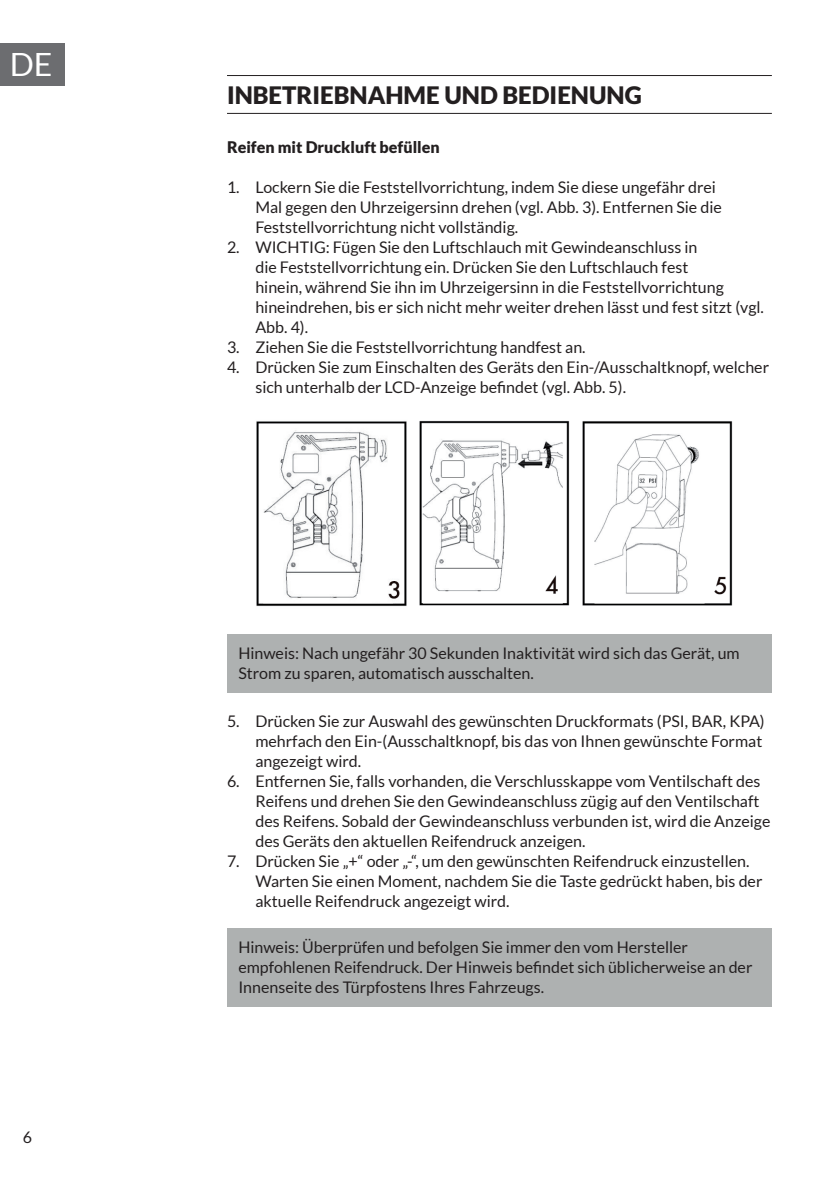
<style>
.page{position:relative;width:840px;height:1191px;background:#fff}
.page>*{position:absolute;margin:0;border:0;box-sizing:border-box;transform-origin:0 0}
.t1{font:32px "Lato";color:#fff}
.t2{font:900 24px "Lato";color:#231f20}
.t3{font:16px/20px "Lato";color:#231f20}
.t4{font:900 16px "Lato";color:#231f20}
</style>
<div class="page">
<div style="left:0;top:43px;width:65px;height:42px;background:#6c6d70"></div>
<hr style="left:227px;top:75px;width:544px;height:1px;background:#231f20">
<hr style="left:227px;top:113px;width:544px;height:1px;background:#231f20">
<div style="left:227px;top:634px;width:544px;height:59px;background:#aeb1b1"></div>
<div style="left:227px;top:928px;width:544px;height:79px;background:#aeb1b1"></div>
<img style="left:256px;top:421px;width:151px;height:186px">
<img style="left:419px;top:421px;width:151px;height:185px">
<img style="left:582px;top:421px;width:151px;height:185px">
<h1 class="t1" style="left:10px;top:47px;width:44px">DE</h1>
<p class="t3" style="left:23px;top:1127px;width:11px">6</p>
<h2 class="t2" style="left:227px;top:82px;width:416px">INBETRIEBNAHME UND BEDIENUNG</h2>
<p class="t4" style="left:227px;top:137px;width:214px">Reifen mit Druckluft befüllen</p>
<p class="t3" style="left:255px;top:177px;width:467px;text-indent:-28px">1. Lockern Sie die Feststellvorrichtung, indem Sie diese ungefähr drei<br>Mal gegen den Uhrzeigersinn drehen (vgl. Abb. 3). Entfernen Sie die<br>Feststellvorrichtung nicht vollständig.</p>
<p class="t3" style="left:255px;top:237px;width:510px;text-indent:-28px">2. WICHTIG: Fügen Sie den Luftschlauch mit Gewindeanschluss in<br>die Feststellvorrichtung ein. Drücken Sie den Luftschlauch fest<br>hinein, während Sie ihn im Uhrzeigersinn in die Feststellvorrichtung hineindrehen, bis er sich nicht mehr weiter drehen lässt und fest sitzt (vgl.<br>Abb. 4).</p>
<p class="t3" style="left:227px;top:337px;width:360px">3. Ziehen Sie die Feststellvorrichtung handfest an.</p>
<p class="t3" style="left:255px;top:357px;width:515px;text-indent:-28px">4. Drücken Sie zum Einschalten des Geräts den Ein-/Ausschaltknopf, welcher sich unterhalb der LCD-Anzeige befindet (vgl. Abb. 5).</p>
<p class="t3" style="left:238px;top:642px;width:502px">Hinweis: Nach ungefähr 30 Sekunden Inaktivität wird sich das Gerät, um<br>Strom zu sparen, automatisch ausschalten.</p>
<p class="t3" style="left:255px;top:711px;width:510px;text-indent:-28px">5. Drücken Sie zur Auswahl des gewünschten Druckformats (PSI, BAR, KPA) mehrfach den Ein-(Ausschaltknopf, bis das von Ihnen gewünschte Format angezeigt wird.</p>
<p class="t3" style="left:255px;top:771px;width:516px;text-indent:-28px">6. Entfernen Sie, falls vorhanden, die Verschlusskappe vom Ventilschaft des Reifens und drehen Sie den Gewindeanschluss zügig auf den Ventilschaft des Reifens. Sobald der Gewindeanschluss verbunden ist, wird die Anzeige des Geräts den aktuellen Reifendruck anzeigen.</p>
<p class="t3" style="left:255px;top:851px;width:508px;text-indent:-28px">7. Drücken Sie „+“ oder „-“, um den gewünschten Reifendruck einzustellen.<br>Warten Sie einen Moment, nachdem Sie die Taste gedrückt haben, bis der aktuelle Reifendruck angezeigt wird.</p>
<p class="t3" style="left:238px;top:936px;width:515px">Hinweis: Überprüfen und befolgen Sie immer den vom Hersteller empfohlenen Reifendruck. Der Hinweis befindet sich üblicherweise an der<br>Innenseite des Türpfostens Ihres Fahrzeugs.</p>
</div>
